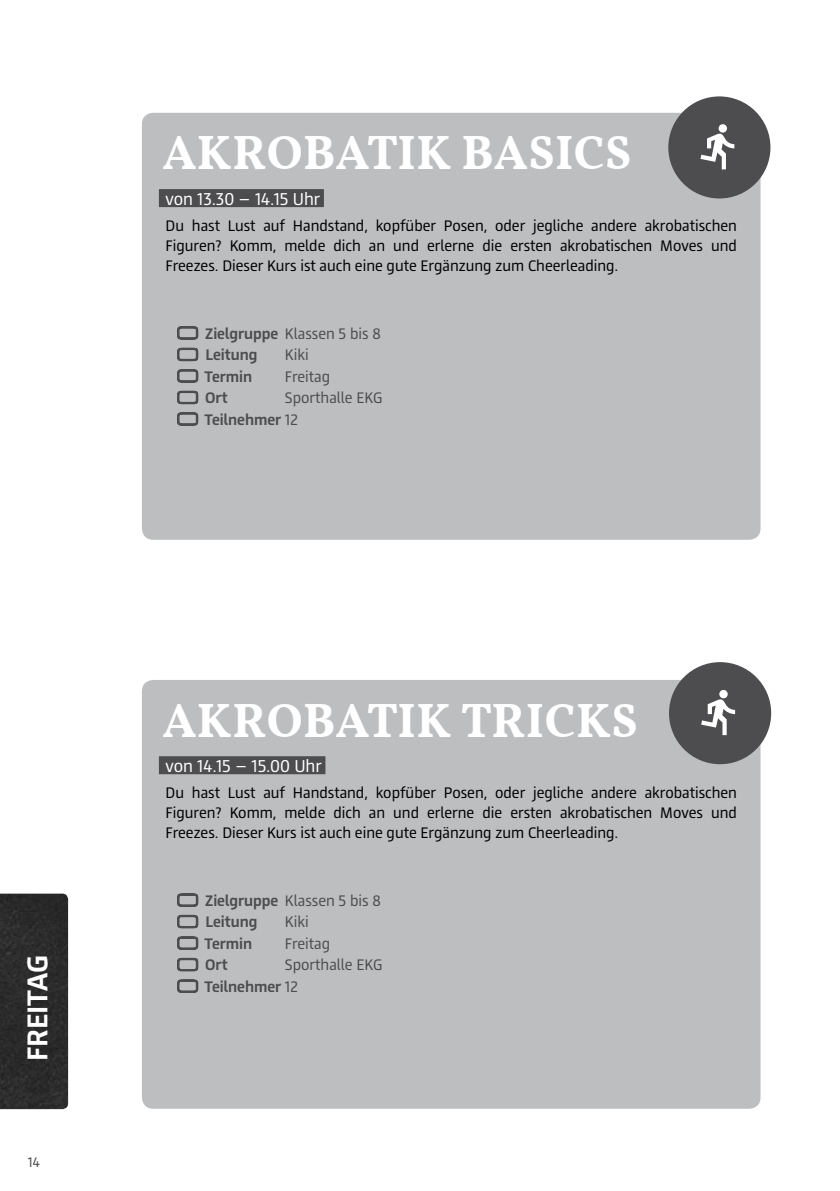
<style>
.page{position:relative;width:840px;height:1191px;background:#fff}
.page>*{position:absolute;margin:0;border:0;box-sizing:border-box;transform-origin:0 0}
.t1{font:600 48px "Vollkorn";letter-spacing:.01em;color:#fff}
.t2{font:700 30px "BER Sans";color:#fff}
.t3{font:18px "BER Sans";color:#fff}
.t4{font:16px/20px "BER Sans";color:#000;text-align:justify}
.t5{font:700 16px/21.6px "BER Sans";color:#4d4d4f}
.t6{font:16px/21.6px "BER Sans";color:#4d4d4f}
.t7{font:14.4px "BER Sans";color:#4d4d4f}
.s1{font-weight:400}
.s2{font-weight:700}
</style>
<div class="page">
<div style="left:0;top:893px;width:68px;height:216px;background:#2b2b2b"></div>
<div style="left:142px;top:113px;width:618px;height:427px;background:#bcbec0;border-radius:11px"></div>
<div style="left:159px;top:189px;width:165px;height:18px;background:#4d4d4f"></div>
<svg style="left:177px;top:326px;width:22px;height:100px"></svg>
<div style="left:668px;top:96px;width:102px;height:102px;background:#4d4d4f;border-radius:50%"></div>
<svg style="left:700px;top:124px;width:34px;height:45px"></svg>
<div style="left:142px;top:680px;width:618px;height:428px;background:#bcbec0;border-radius:11px"></div>
<div style="left:159px;top:756px;width:166px;height:18px;background:#4d4d4f"></div>
<svg style="left:177px;top:893px;width:22px;height:100px"></svg>
<div style="left:668px;top:662px;width:102px;height:102px;background:#4d4d4f;border-radius:50%"></div>
<svg style="left:701px;top:690px;width:33px;height:45px"></svg>
<h2 class="t2" style="left:20px;top:1061px;width:108px;rotate:-90deg">Freitag</h2>
<p class="t7" style="left:28px;top:1154px;width:14px">14</p>
<h1 class="t1" style="left:162px;top:122px;width:466px">AKROBATIK BASICS</h1>
<p class="t3" style="left:165px;top:189px;width:156px">von 13.30 – 14.15 Uhr</p>
<p class="t4" style="left:165px;top:216px;width:572px">Du hast Lust auf Handstand, kopfüber Posen, oder jegliche andere akrobatischen Figuren? Komm, melde dich an und erlerne die ersten akrobatischen Moves und Freezes. Dieser Kurs ist auch eine gute Ergänzung zum Cheerleading.</p>
<p class="t5" style="left:205px;top:323px;width:177px">Zielgruppe <span class="s1">Klassen 5 bis 8<br></span>Leitung</p>
<p class="t6" style="left:285px;top:345px;width:25px">Kiki</p>
<p class="t5" style="left:204px;top:366px;width:49px">Termin</p>
<p class="t6" style="left:285px;top:367px;width:47px">Freitag</p>
<p class="t5" style="left:205px;top:388px;width:24px">Ort</p>
<p class="t6" style="left:204px;top:388px;width:179px;text-indent:80px">Sporthalle EKG<br><span class="s2">Teilnehmer</span> 12</p>
<h1 class="t1" style="left:162px;top:689px;width:472px">AKROBATIK TRICKS</h1>
<p class="t3" style="left:165px;top:756px;width:158px">von 14.15 – 15.00 Uhr</p>
<p class="t4" style="left:165px;top:783px;width:572px">Du hast Lust auf Handstand, kopfüber Posen, oder jegliche andere akrobatischen Figuren? Komm, melde dich an und erlerne die ersten akrobatischen Moves und Freezes. Dieser Kurs ist auch eine gute Ergänzung zum Cheerleading.</p>
<p class="t5" style="left:205px;top:890px;width:177px">Zielgruppe <span class="s1">Klassen 5 bis 8<br></span>Leitung</p>
<p class="t6" style="left:285px;top:912px;width:25px">Kiki</p>
<p class="t5" style="left:204px;top:933px;width:49px">Termin</p>
<p class="t6" style="left:285px;top:934px;width:47px">Freitag</p>
<p class="t5" style="left:205px;top:955px;width:24px">Ort</p>
<p class="t6" style="left:204px;top:955px;width:179px;text-indent:80px">Sporthalle EKG<br><span class="s2">Teilnehmer</span> 12</p>
</div>
